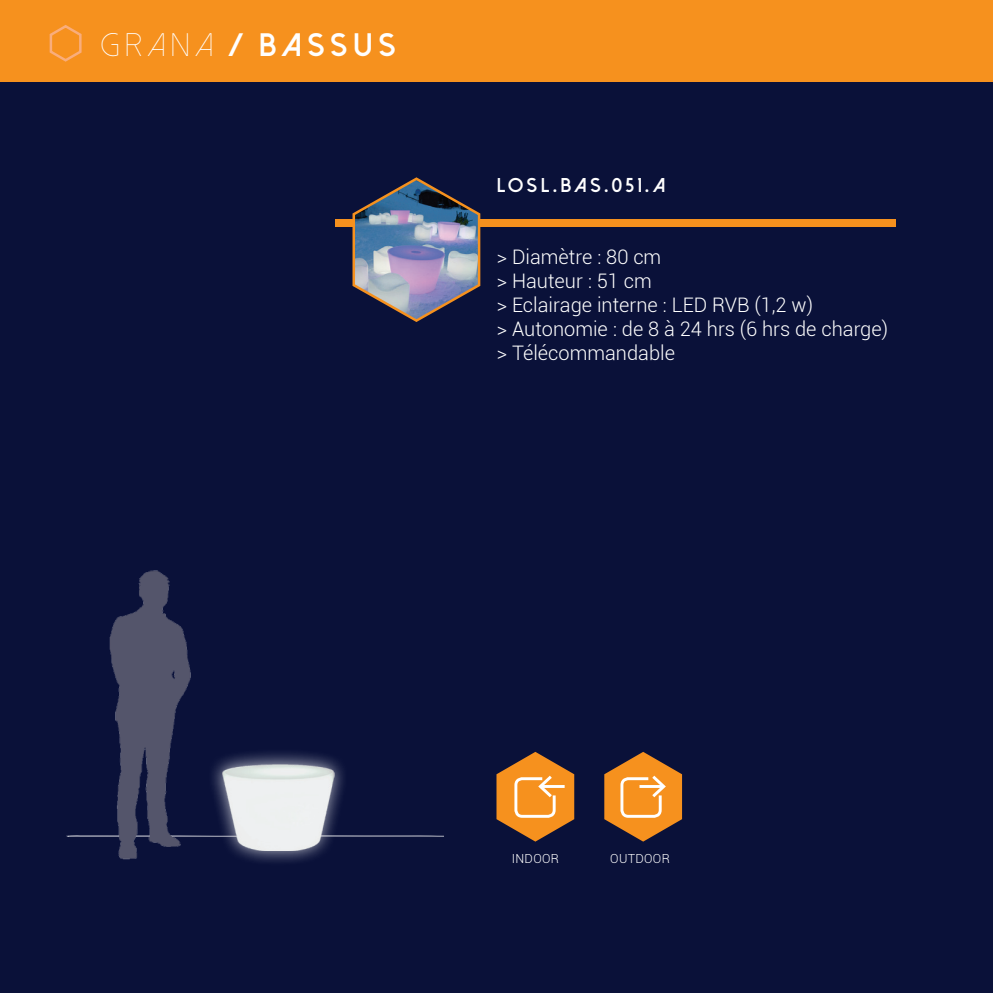
<style>
.page{position:relative;width:993px;height:993px;background:#fff}
.page>*{position:absolute;margin:0;border:0;box-sizing:border-box;transform-origin:0 0}
.t1{font:800 32.5px "Dolce Vita";letter-spacing:.175em;color:#fff}
.t2{font:300 20px/24px "Roboto";color:#fff}
.t3{font:800 20px "Dolce Vita";letter-spacing:.175em;color:#fff}
.t4{font:300 12.5px "Roboto";letter-spacing:.025em;color:#fff}
.s1{font-weight:300}
</style>
<div class="page">
<div style="left:0;top:81px;width:992px;height:911px;background:#0a1139"></div>
<div style="left:0;top:0;width:992px;height:81px;background:#f6911e"></div>
<svg style="left:65px;top:834px;width:379px;height:3px"></svg>
<img style="left:101px;top:560px;width:103px;height:307px">
<svg style="left:49px;top:25px;width:33px;height:37px"></svg>
<div style="left:335px;top:220px;width:560px;height:7px;background:#f6911e"></div>
<div style="left:207px;top:747px;width:141px;height:119px;background:#fff;opacity:.75"></div>
<img style="left:222px;top:763px;width:112px;height:87px">
<img style="left:350px;top:176px;width:131px;height:147px">
<svg style="left:496px;top:751px;width:78px;height:90px;background:#ba7734"></svg>
<svg style="left:604px;top:751px;width:77px;height:90px;background:#bb7834"></svg>
<h1 class="t1" style="left:101px;top:29px;width:296px"><span class="s1">GRANA</span> / BASSUS</h1>
<p class="t3" style="left:496px;top:175px;width:170px">LOSL.BAS.051.A</p>
<p class="t2" style="left:496px;top:244px;width:392px">&gt; Diamètre : 80 cm<br>&gt; Hauteur : 51 cm<br>&gt; Eclairage interne : LED RVB (1,2 w)<br>&gt; Autonomie : de 8 à 24 hrs (6 hrs de charge) &gt; Télécommandable</p>
<p class="t4" style="left:511px;top:849px;width:45px">indoor</p>
<p class="t4" style="left:610px;top:849px;width:57px">outdoor</p>
</div>
